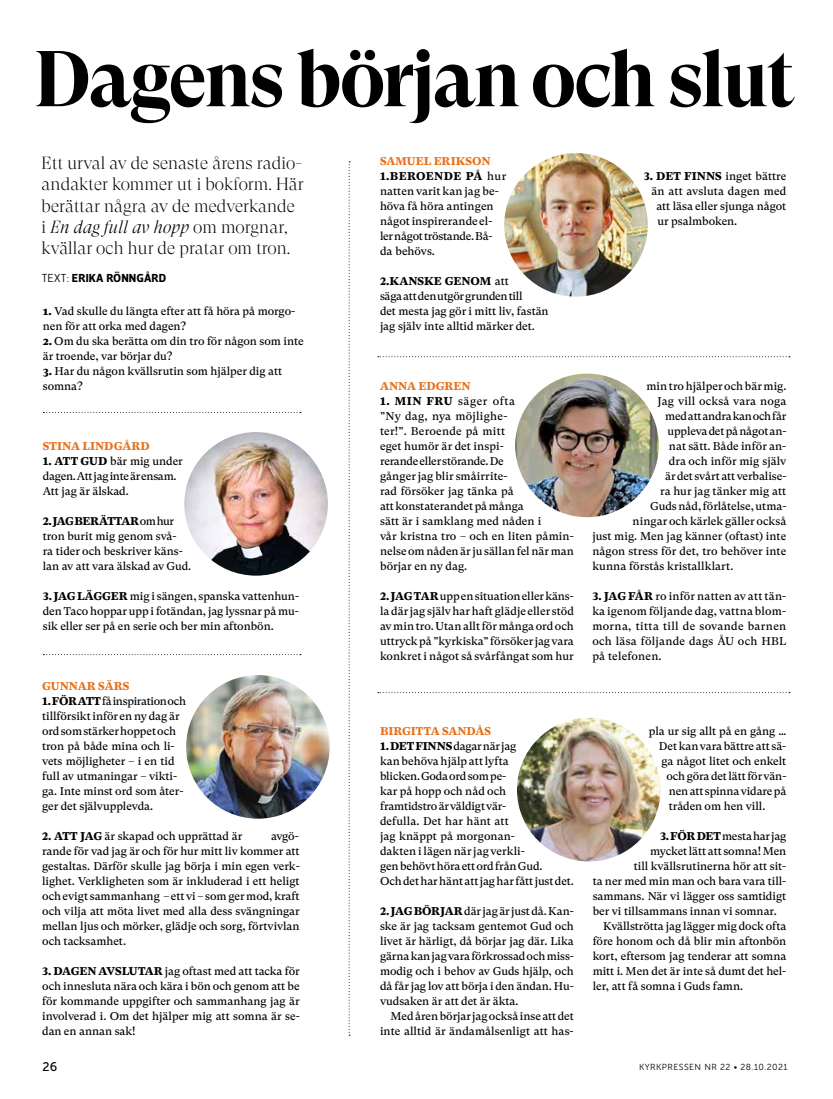
<style>
.page{position:relative;width:833px;height:1099px;background:#fff}
.page>*{position:absolute;margin:0;border:0;box-sizing:border-box;transform-origin:0 0}
.t1{font:700 78.75px "GT Super Display";letter-spacing:-.03em;color:#000}
.t2{font:300 17.5px/21.2px "GT Super Display";letter-spacing:.005em;color:#000}
.t3{font:12.5px "Museo Sans 500";color:#000}
.t4{font:700 11.88px "Velino Sans";letter-spacing:.01em;color:#000}
.t5{font:11.25px/15px "GT Super Text";letter-spacing:-.005em;color:#000}
.t6{font:900 11.25px "GT Super Text";letter-spacing:.005em;color:#e6711c}
.t7{font:11.25px "GT Super Text";letter-spacing:.015em;color:#000}
.t8{font:8.75px "Museo Sans 300";letter-spacing:.05em;color:#000}
.s1{font-style:italic}
.s2{font-weight:300}
.s3{font-weight:900}
.s4{font-weight:900;color:#e6711c}
</style>
<div class="page">
<img style="left:517px;top:718px;width:143px;height:143px;border-radius:72px">
<img style="left:184px;top:432px;width:144px;height:143px;border-radius:72px">
<img style="left:504px;top:153px;width:144px;height:143px;border-radius:72px">
<img style="left:515px;top:373px;width:144px;height:144px;border-radius:72px">
<img style="left:186px;top:675px;width:144px;height:143px;border-radius:72px">
<svg style="left:349px;top:161px;width:1px;height:874px"></svg>
<svg style="left:43px;top:654px;width:258px;height:1px"></svg>
<svg style="left:43px;top:412px;width:258px;height:1px"></svg>
<svg style="left:378px;top:356px;width:412px;height:1px"></svg>
<svg style="left:378px;top:692px;width:412px;height:1px"></svg>
<h1 class="t1" style="left:34px;top:37px;width:763px">Dagens början och slut</h1>
<h2 class="t2" style="left:42px;top:153px;width:263px">Ett urval av de senaste årens radio&shy;andakter kommer ut i bokform. Här berättar några av de medverkande i <span class="s1">En dag full av hopp</span> om morgnar, kvällar och hur de pratar om tron.</h2>
<p class="t4" style="left:42px;top:270px;width:126px"><span class="s2">TEXT:</span> ERIKA RÖNNGÅRD</p>
<p class="t5" style="left:43px;top:304px;width:254px"><span class="s3">1.</span> Vad skulle du längta efter att få höra på morgo&shy;nen för att orka med dagen?</p>
<p class="t5" style="left:43px;top:334px;width:262px"><span class="s3">2.</span> Om du ska berätta om din tro för någon som inte är troende, var börjar du?</p>
<p class="t5" style="left:43px;top:364px;width:241px"><span class="s3">3.</span> Har du någon kvällsrutin som hjälper dig att somna?</p>
<p class="t5" style="left:380px;top:153px;width:128px"><span class="s4">SAMUEL ERIKSON<br></span><span class="s3">1.BEROENDE PÅ</span> hur natten varit kan jag be&shy;höva få höra antingen något inspirerande el&shy;ler något tröstande. Bå&shy;da behövs.</p>
<p class="t5" style="left:380px;top:273px;width:170px"><span class="s3">2.KANSKE GENOM</span> att<br>säga att den utgör grunden till<br>det mesta jag gör i mitt liv, fastän jag själv inte alltid märker det.</p>
<p class="t5" style="left:644px;top:168px;width:144px"><span class="s3">3. DET FINNS</span> inget bättre</p>
<p class="t7" style="left:651px;top:184px;width:137px">än att avsluta dagen med</p>
<p class="t5" style="left:656px;top:198px;width:131px">att läsa eller sjunga något</p>
<p class="t5" style="left:657px;top:213px;width:81px">ur psalmboken.</p>
<p class="t5" style="left:646px;top:379px;width:142px">min tro hjälper och bär mig.</p>
<p class="t7" style="left:657px;top:395px;width:130px">Jag vill också vara noga</p>
<p class="t5" style="left:665px;top:409px;width:123px">med att andra kan och får</p>
<p class="t5" style="left:667px;top:424px;width:120px">uppleva det på något an-</p>
<p class="t5" style="left:669px;top:439px;width:119px">nat sätt. Både inför an-</p>
<p class="t5" style="left:669px;top:454px;width:119px">dra och inför mig själv</p>
<p class="t5" style="left:665px;top:469px;width:123px">är det svårt att verbalise-</p>
<p class="t5" style="left:660px;top:484px;width:128px">ra hur jag tänker mig att</p>
<p class="t5" style="left:650px;top:499px;width:138px">Guds nåd, förlåtelse, utma-</p>
<p class="t5" style="left:632px;top:514px;width:155px">ningar och kärlek gäller också</p>
<p class="t5" style="left:592px;top:529px;width:195px">just mig. Men jag känner (oftast) inte</p>
<p class="t5" style="left:592px;top:544px;width:195px">någon stress för det, tro behöver inte</p>
<p class="t5" style="left:592px;top:559px;width:142px">kunna förstås kristallklart.</p>
<p class="t5" style="left:592px;top:589px;width:196px;text-align:justify"><span class="s3">3. JAG FÅR</span> ro inför natten av att tän&shy;ka igenom följande dag, vattna blom&shy;morna, titta till de sovande barnen och läsa följande dags ÅU och HBL på telefonen.</p>
<p class="t6" style="left:380px;top:380px;width:92px">ANNA EDGREN</p>
<p class="t5" style="left:380px;top:394px;width:195px"><span class="s3">1. MIN FRU</span> säger ofta<br>”Ny dag, nya möjlighe-<br>ter!”. Beroende på mitt<br>eget humör är det inspi-<br>rerande eller störande. De<br>gånger jag blir småirrite-<br>rad försöker jag tänka på<br>att konstaterandet på många<br>sätt är i samklang med nåden i<br>vår kristna tro – och en liten påmin&shy;nelse om nåden är ju sällan fel när man börjar en ny dag.</p>
<p class="t5" style="left:380px;top:589px;width:195px;text-align:justify"><span class="s3">2. JAG TAR</span> upp en situation eller käns&shy;la där jag själv har haft glädje eller stöd av min tro. Utan allt för många ord och uttryck på ”kyrkiska” försöker jag vara konkret i något så svårfångat som hur</p>
<p class="t6" style="left:43px;top:439px;width:108px">STINA LINDGÅRD</p>
<p class="t5" style="left:43px;top:453px;width:141px"><span class="s3">1. ATT GUD</span> bär mig under dagen. Att jag inte är ensam.<br>Att jag är älskad.</p>
<p class="t5" style="left:43px;top:513px;width:150px"><span class="s3">2. JAG BERÄTTAR</span> om hur tron burit mig genom svå-<br>ra tider och beskriver käns&shy;lan av att vara älskad av Gud.</p>
<p class="t5" style="left:43px;top:588px;width:258px;text-align:justify"><span class="s3">3. JAG LÄGGER</span> mig i sängen, spanska vattenhun&shy;den Taco hoppar upp i fotändan, jag lyssnar på mu&shy;sik eller ser på en serie och ber min aftonbön.</p>
<p class="t6" style="left:42px;top:680px;width:89px">GUNNAR SÄRS</p>
<p class="t5" style="left:42px;top:694px;width:145px"><span class="s3">1. FÖR ATT</span> få inspiration och tillförsikt inför en ny dag är ord som stärker hoppet och tron på både mina och li&shy;vets möjligheter – i en tid full av utmaningar – vikti&shy;ga. Inte minst ord som åter&shy;ger det självupplevda.</p>
<p class="t5" style="left:42px;top:828px;width:201px"><span class="s3">2. ATT JAG</span> är skapad och upprättad är</p>
<p class="t5" style="left:42px;top:828px;width:259px;text-align:justify;text-indent:229px">avgö&shy;rande för vad jag är och för hur mitt liv kommer att gestaltas. Därför skulle jag börja i min egen verk&shy;lighet. Verkligheten som är inkluderad i ett heligt och evigt sammanhang – ett vi – som ger mod, kraft och vilja att möta livet med alla dess svängningar mellan ljus och mörker, glädje och sorg, förtvivlan och tacksamhet.</p>
<p class="t5" style="left:42px;top:963px;width:259px;text-align:justify"><span class="s3">3. DAGEN AVSLUTAR</span> jag oftast med att tacka för och innesluta nära och kära i bön och genom att be för kommande uppgifter och sammanhang jag är involverad i. Om det hjälper mig att somna är se&shy;dan en annan sak!</p>
<p class="t6" style="left:380px;top:725px;width:113px">BIRGITTA SANDÅS</p>
<p class="t5" style="left:380px;top:739px;width:195px"><span class="s3">1. DET FINNS</span> dagar när jag<br>kan behöva hjälp att lyfta<br>blicken. Goda ord som pe-<br>kar på hopp och nåd och<br>framtidstro är väldigt vär-<br>defulla. Det har hänt att<br>jag knäppt på morgonan-<br>dakten i lägen när jag verkli-<br>gen behövt höra ett ord från Gud.<br>Och det har hänt att jag har fått just det.</p>
<p class="t5" style="left:380px;top:904px;width:195px;text-align:justify"><span class="s3">2. JAG BÖRJAR</span> där jag är just då. Kan&shy;ske är jag tacksam gentemot Gud och livet är härligt, då börjar jag där. Lika gärna kan jag vara förkrossad och miss&shy;modig och i behov av Guds hjälp, och då får jag lov att börja i den ändan. Hu&shy;vudsaken är att det är äkta.</p>
<p class="t5" style="left:380px;top:1009px;width:195px;text-align:right">Med åren börjar jag också inse att det inte alltid är ändamålsenligt att has-</p>
<p class="t5" style="left:649px;top:724px;width:139px">pla ur sig allt på en gång …</p>
<p class="t5" style="left:659px;top:739px;width:129px">Det kan vara bättre att sä-</p>
<p class="t5" style="left:661px;top:754px;width:126px">ga något litet och enkelt</p>
<p class="t5" style="left:666px;top:769px;width:122px">och göra det lätt för vän-</p>
<p class="t5" style="left:669px;top:784px;width:119px">nen att spinna vidare på</p>
<p class="t5" style="left:669px;top:799px;width:98px">tråden om hen vill.</p>
<p class="t5" style="left:660px;top:829px;width:128px"><span class="s3">3. FÖR DET</span> mesta har jag</p>
<p class="t5" style="left:650px;top:844px;width:138px">mycket lätt att somna! Men</p>
<p class="t5" style="left:634px;top:859px;width:154px">till kvällsrutinerna hör att sit-</p>
<p class="t5" style="left:592px;top:874px;width:195px">ta ner med min man och bara vara till-</p>
<p class="t5" style="left:592px;top:889px;width:195px">sammans. När vi lägger oss samtidigt</p>
<p class="t5" style="left:592px;top:904px;width:186px">ber vi tillsammans innan vi somnar.</p>
<p class="t5" style="left:603px;top:919px;width:184px">Kvällströtta jag lägger mig dock ofta</p>
<p class="t5" style="left:592px;top:934px;width:195px">före honom och då blir min aftonbön</p>
<p class="t5" style="left:592px;top:949px;width:195px">kort, eftersom jag tenderar att somna</p>
<p class="t5" style="left:592px;top:964px;width:195px">mitt i. Men det är inte så dumt det hel-</p>
<p class="t5" style="left:592px;top:979px;width:152px">ler, att få somna i Guds famn.</p>
<p class="t3" style="left:43px;top:1059px;width:16px">26</p>
<p class="t8" style="left:639px;top:1062px;width:150px">KYRKPRESSEN NR 22 • 28.10.2021</p>
</div>
